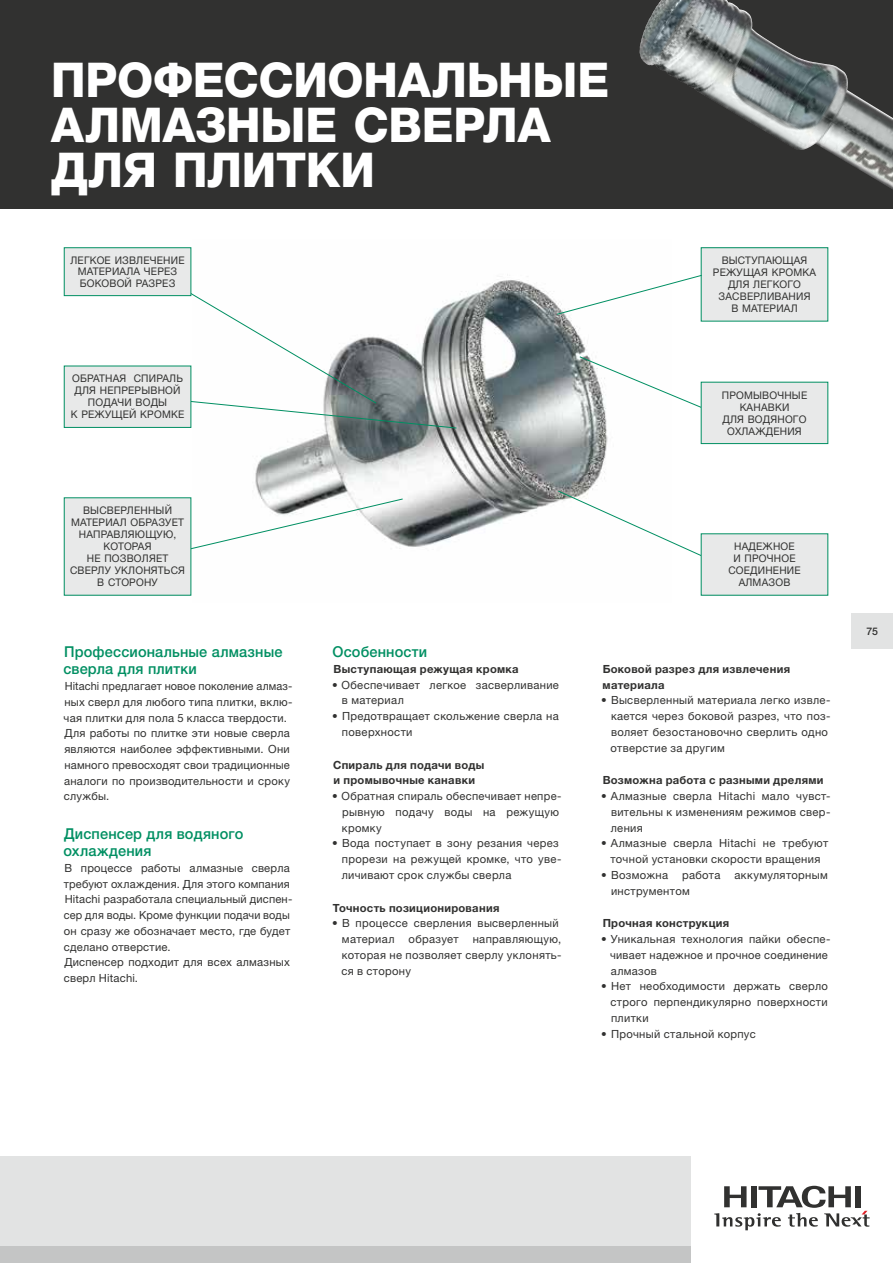
<style>
.page{position:relative;width:893px;height:1263px;background:#fff}
.page>*{position:absolute;margin:0;border:0;box-sizing:border-box;transform-origin:0 0}
.t1{font:800 48px/45px "Helvetica Neue LTW1 G";letter-spacing:-.005em;color:#fff}
.t2{font:500 15px/17.2px "Helvetica Neue LTW1 G";letter-spacing:.01em;color:#008f62}
.t3{font:11.25px/15.8px "Helvetica Neue LTW1 G";letter-spacing:.025em;color:#313130}
.t4{font:700 11.25px/15.8px "Helvetica Neue LTW1 G";letter-spacing:.025em;color:#313130}
.t5{font:10.5px/12px "Helvetica Neue LTW1 G";letter-spacing:.02em;color:#313130;text-align:center}
.t6{font:500 10.5px "Helvetica Neue LTW1 G";color:#313130}
</style>
<div class="page">
<div style="left:0;top:0;width:893px;height:208px;background:#313130"></div>
<img style="left:640px;top:0;width:253px;height:190px">
<svg style="left:714px;top:1186px;width:156px;height:44px"></svg>
<div style="left:0;top:1157px;width:690px;height:106px;background:#e2e3e3"></div>
<div style="left:0;top:1246px;width:690px;height:17px;background:#c4c5c5"></div>
<div style="left:851px;top:614px;width:42px;height:35px;background:#e2e3e3"></div>
<img style="left:255px;top:280px;width:353px;height:267px">
<div style="left:701px;top:248px;width:127px;height:73px;background:#e8e9e9"></div>
<div style="left:701px;top:247px;width:127px;height:75px;border:1px solid #008f62"></div>
<div style="left:64px;top:366px;width:127px;height:61px;background:#e8e9e9"></div>
<div style="left:64px;top:366px;width:127px;height:62px;border:1px solid #008f62"></div>
<svg style="left:191px;top:498px;width:213px;height:55px"></svg>
<div style="left:64px;top:498px;width:127px;height:97px;background:#e8e9e9"></div>
<svg style="left:177px;top:285px;width:281px;height:144px"></svg>
<div style="left:64px;top:248px;width:127px;height:48px;background:#e8e9e9"></div>
<div style="left:64px;top:247px;width:127px;height:49px;border:1px solid #008f62"></div>
<svg style="left:557px;top:490px;width:144px;height:73px"></svg>
<div style="left:701px;top:534px;width:127px;height:61px;background:#e8e9e9"></div>
<svg style="left:578px;top:355px;width:138px;height:59px"></svg>
<div style="left:701px;top:382px;width:127px;height:62px;background:#e8e9e9"></div>
<div style="left:701px;top:382px;width:127px;height:62px;border:1px solid #008f62"></div>
<svg style="left:556px;top:274px;width:147px;height:41px"></svg>
<h1 class="t1" style="left:51px;top:58px;width:560px">ПРОФЕССИОНАЛЬНЫЕ<br>АЛМАЗНЫЕ СВЕРЛА<br>ДЛЯ ПЛИТКИ</h1>
<p class="t5" style="left:70px;top:255px;width:116px;line-height:11.2px">ЛЕГКОЕ ИЗВЛЕЧЕНИЕ<br>МАТЕРИАЛА ЧЕРЕЗ<br>БОКОВОЙ РАЗРЕЗ</p>
<p class="t5" style="left:71px;top:373px;width:115px">ОБРАТНАЯ СПИРАЛЬ<br>ДЛЯ НЕПРЕРЫВНОЙ<br>ПОДАЧИ ВОДЫ<br>К РЕЖУЩЕЙ КРОМКЕ</p>
<p class="t5" style="left:70px;top:504px;width:117px">ВЫСВЕРЛЕННЫЙ<br>МАТЕРИАЛ ОБРАЗУЕТ<br>НАПРАВЛЯЮЩУЮ,<br>КОТОРАЯ<br>НЕ ПОЗВОЛЯЕТ<br>СВЕРЛУ УКЛОНЯТЬСЯ<br>В СТОРОНУ</p>
<p class="t5" style="left:713px;top:254px;width:105px">ВЫСТУПАЮЩАЯ<br>РЕЖУЩАЯ КРОМКА<br>ДЛЯ ЛЕГКОГО<br>ЗАСВЕРЛИВАНИЯ<br>В МАТЕРИАЛ</p>
<p class="t5" style="left:722px;top:389px;width:87px">ПРОМЫВОЧНЫЕ<br>КАНАВКИ<br>ДЛЯ ВОДЯНОГО<br>ОХЛАЖДЕНИЯ</p>
<p class="t5" style="left:728px;top:540px;width:74px">НАДЕЖНОЕ<br>И ПРОЧНОЕ<br>СОЕДИНЕНИЕ<br>АЛМАЗОВ</p>
<h2 class="t2" style="left:63px;top:643px;width:221px">Профессиональные алмазные сверла для плитки</h2>
<p class="t3" style="left:64px;top:678px;width:230px">Hitachi предлагает новое поколение алмаз&shy;ных сверл для любого типа плитки, вклю&shy;чая плитки для пола 5 класса твердости.<br>Для работы по плитке эти новые сверла являются наиболее эффективными. Они намного превосходят свои традиционные аналоги по производительности и сроку службы.</p>
<h2 class="t2" style="left:63px;top:825px;width:181px">Диспенсер для водяного охлаждения</h2>
<p class="t3" style="left:64px;top:860px;width:230px">В процессе работы алмазные сверла требуют охлаждения. Для этого компания Hitachi разработала специальный диспен&shy;сер для воды. Кроме функции подачи воды он сразу же обозначает место, где будет сделано отверстие.<br>Диспенсер подходит для всех алмазных сверл Hitachi.</p>
<h2 class="t2" style="left:333px;top:643px;width:96px">Особенности</h2>
<p class="t4" style="left:334px;top:661px;width:186px">Выступающая режущая кромка</p>
<p class="t3" style="left:342px;top:677px;width:218px;text-indent:-10px">• Обеспечивает легкое засверливание в материал</p>
<p class="t3" style="left:342px;top:708px;width:218px;text-indent:-10px">• Предотвращает скольжение сверла на поверхности</p>
<p class="t4" style="left:333px;top:757px;width:153px">Спираль для подачи воды и промывочные канавки</p>
<p class="t3" style="left:342px;top:788px;width:221px;text-indent:-10px">• Обратная спираль обеспечивает непре&shy;рывную подачу воды на режущую кромку</p>
<p class="t3" style="left:342px;top:835px;width:221px;text-indent:-10px">• Вода поступает в зону резания через прорези на режущей кромке, что уве&shy;личивают срок службы сверла</p>
<p class="t4" style="left:333px;top:900px;width:168px">Точность позиционирования</p>
<p class="t3" style="left:342px;top:915px;width:218px;text-indent:-10px">• В процессе сверления высверленный материал</p>
<p class="t3" style="left:409px;top:931px;width:52px">образует</p>
<p class="t3" style="left:341px;top:931px;width:221px;text-align:justify;text-indent:131px">направляющую, которая не позволяет сверлу уклонять&shy;ся в сторону</p>
<p class="t4" style="left:603px;top:661px;width:189px">Боковой разрез для извлечения материала</p>
<p class="t3" style="left:610px;top:692px;width:221px;text-indent:-9px">• Высверленный материала легко извле&shy;кается через боковой разрез, что поз&shy;воляет безостановочно сверлить одно отверстие за другим</p>
<p class="t4" style="left:603px;top:772px;width:222px">Возможна работа с разными дрелями</p>
<p class="t3" style="left:611px;top:788px;width:221px;text-align:justify;text-indent:-10px">• Алмазные сверла Hitachi мало чувст&shy;вительны к изменениям режимов свер&shy;ления</p>
<p class="t3" style="left:601px;top:835px;width:229px;text-align:center">• Алмазные сверла Hitachi не требуют точной установки скорости вращения</p>
<p class="t3" style="left:611px;top:867px;width:218px;text-indent:-10px">• Возможна работа аккумуляторным инструментом</p>
<p class="t4" style="left:603px;top:915px;width:128px">Прочная конструкция</p>
<p class="t3" style="left:610px;top:931px;width:222px;text-indent:-9px">• Уникальная технология пайки обеспе&shy;чивает надежное и прочное соединение алмазов</p>
<p class="t3" style="left:610px;top:978px;width:219px;text-align:justify;text-indent:-9px">• Нет необходимости держать сверло строго перпендикулярно поверхности плитки</p>
<p class="t3" style="left:601px;top:1026px;width:156px">• Прочный стальной корпус</p>
<p class="t6" style="left:866px;top:625px;width:13px">75</p>
</div>
